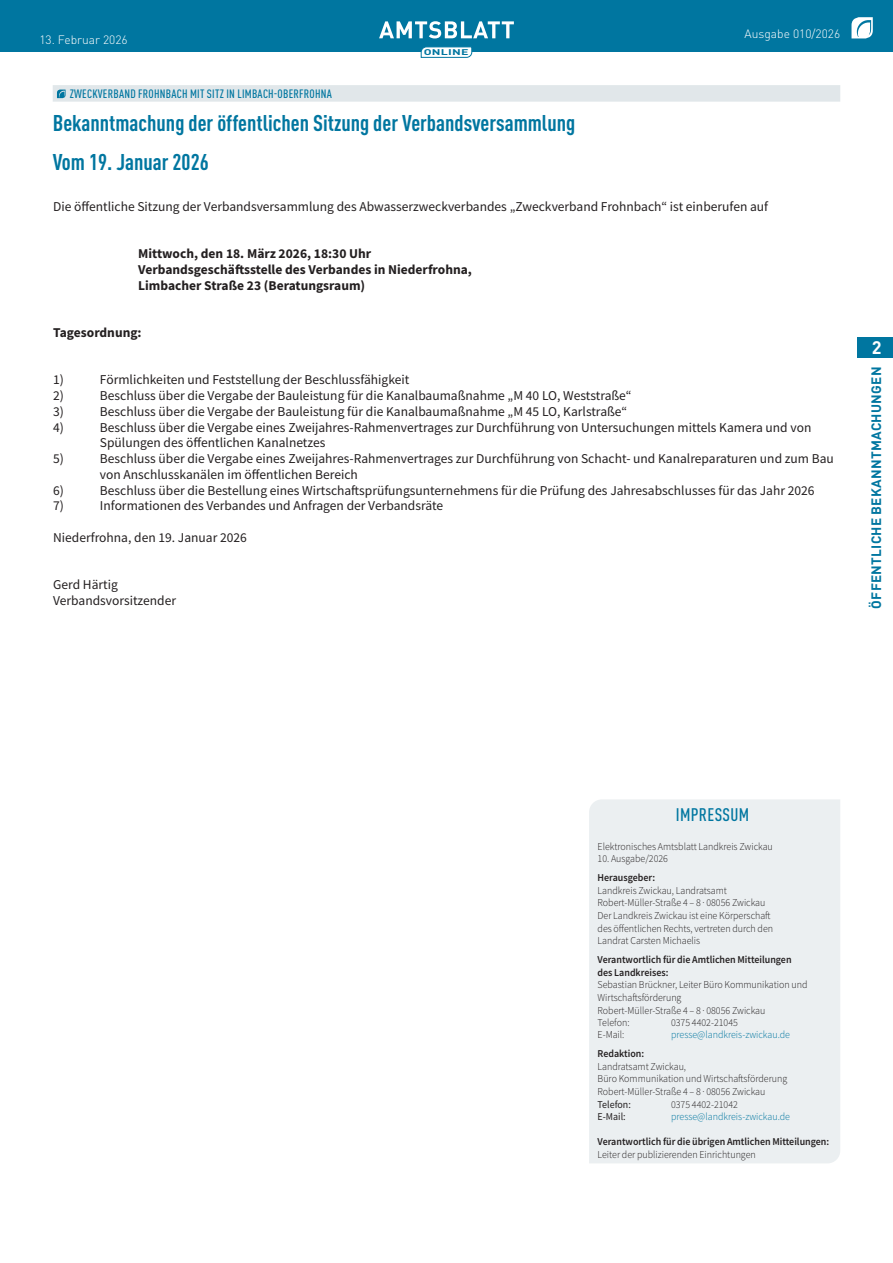
<style>
.page{position:relative;width:893px;height:1263px;background:#fff}
.page>*{position:absolute;margin:0;border:0;box-sizing:border-box;transform-origin:0 0}
._2022_-_Öffentliches_-_HZ16{font:700 condensed 22.5px "DIN Pro";color:#0076a0}
._2022_-_Öffentliches_-_DZ{font:500 condensed 18px "DIN Pro";letter-spacing:.02em;color:#0076a0}
.t1{font:700 18px "DIN Pro";color:#fff}
._2022_-_Brotschrift{font:13.5px/15.8px "Source Sans Pro";color:#231f20}
._2022_-_Brotschrift-2{font:700 13.5px "Source Sans Pro";color:#231f20}
.t2{font:700 13.5px "DIN Pro";letter-spacing:.02em;color:#0076a0}
._2022_-_Öffentliches_-_DZ-2{font:500 condensed 12px "DIN Pro";letter-spacing:.02em;color:#0076a0}
.t3{font:300 12px "DIN Pro";color:#fff}
._2022_-_Kasten_-_Text{font:300 10.5px/12.6px "Source Sans Pro";color:#231f20;scale:.95 1}
._2022_-_Kasten_-_Text-2{font:600 10.5px/12.6px "Source Sans Pro";color:#231f20;scale:.95 1}
._2022_-_Kasten_-_Text-3{font:300 10.5px "Source Sans Pro";color:#0076a0;scale:.95 1}
._2022_-_Kasten_-_Text-4{font:10.5px "Source Sans Pro";color:#231f20;scale:.95 1}
.t4{font:700 8.25px "DIN Pro";letter-spacing:.02em;color:#0076a0;scale:1.5 1}
.s1{font-weight:600}
</style>
<div class="page">
<div style="left:0;top:0;width:893px;height:51px;background:#0076a0"></div>
<svg style="left:851px;top:17px;width:22px;height:21px"></svg>
<svg style="left:379px;top:21px;width:135px;height:17px"></svg>
<svg style="left:421px;top:47px;width:51px;height:11px"></svg>
<div style="left:857px;top:337px;width:36px;height:21px;background:#0076a0"></div>
<div style="left:589px;top:799px;width:251px;height:364px;background:#ebeff1"></div>
<div style="left:53px;top:85px;width:787px;height:17px;background:#e1e7ea"></div>
<svg style="left:57px;top:90px;width:9px;height:8px"></svg>
<p class="t3" style="left:39px;top:30px;width:90px">13. Februar 2026</p>
<p class="t4" style="left:424px;top:45px;width:31px">ONLINE</p>
<p class="t3" style="left:745px;top:25px;width:97px">Ausgabe 010/2026</p>
<p class="_2022_-_Öffentliches_-_DZ-2" style="left:70px;top:85px;width:264px">ZWECKVERBAND FROHNBACH MIT SITZ IN LIMBACH-OBERFROHNA</p>
<p class="_2022_-_Öffentliches_-_HZ16" style="left:53px;top:106px;width:524px">Bekanntmachung der öffentlichen Sitzung der Verbandsversammlung</p>
<p class="_2022_-_Öffentliches_-_HZ16" style="left:53px;top:145px;width:157px">Vom 19. Januar 2026</p>
<p class="_2022_-_Brotschrift" style="left:53px;top:199px;width:717px">Die öffentliche Sitzung der Verbandsversammlung des Abwasserzweckverbandes „Zweckverband Frohnbach“ ist einberufen auf</p>
<p class="_2022_-_Brotschrift-2" style="left:138px;top:245px;width:235px">Mittwoch, den 18. März 2026, 18:30 Uhr</p>
<p class="_2022_-_Brotschrift-2" style="left:138px;top:260px;width:335px">Verbandsgeschäftsstelle des Verbandes in Niederfrohna,</p>
<p class="_2022_-_Brotschrift-2" style="left:138px;top:276px;width:229px">Limbacher Straße 23 (Beratungsraum)</p>
<p class="_2022_-_Brotschrift-2" style="left:53px;top:323px;width:90px">Tagesordnung:</p>
<p class="_2022_-_Brotschrift" style="left:53px;top:372px;width:12px">1)</p>
<p class="_2022_-_Brotschrift" style="left:100px;top:372px;width:311px">Förmlichkeiten und Feststellung der Beschlussfähigkeit</p>
<p class="_2022_-_Brotschrift" style="left:53px;top:388px;width:12px">2)</p>
<p class="_2022_-_Brotschrift" style="left:100px;top:388px;width:533px">Beschluss über die Vergabe der Bauleistung für die Kanalbaumaßnahme „M 40 LO, Weststraße“</p>
<p class="_2022_-_Brotschrift" style="left:53px;top:403px;width:12px">3)</p>
<p class="_2022_-_Brotschrift" style="left:100px;top:403px;width:529px">Beschluss über die Vergabe der Bauleistung für die Kanalbaumaßnahme „M 45 LO, Karlstraße“</p>
<p class="_2022_-_Brotschrift" style="left:53px;top:419px;width:12px">4)</p>
<p class="_2022_-_Brotschrift" style="left:100px;top:419px;width:713px">Beschluss über die Vergabe eines Zweijahres-Rahmenvertrages zur Durchführung von Untersuchungen mittels Kamera und von<br>Spülungen des öffentlichen Kanalnetzes</p>
<p class="_2022_-_Brotschrift" style="left:53px;top:451px;width:12px">5)</p>
<p class="_2022_-_Brotschrift" style="left:100px;top:451px;width:735px">Beschluss über die Vergabe eines Zweijahres-Rahmenvertrages zur Durchführung von Schacht- und Kanalreparaturen und zum Bau von Anschlusskanälen im öffentlichen Bereich</p>
<p class="_2022_-_Brotschrift" style="left:53px;top:482px;width:12px">6)</p>
<p class="_2022_-_Brotschrift" style="left:100px;top:482px;width:716px">Beschluss über die Bestellung eines Wirtschaftsprüfungsunternehmens für die Prüfung des Jahresabschlusses für das Jahr 2026</p>
<p class="_2022_-_Brotschrift" style="left:53px;top:498px;width:12px">7)</p>
<p class="_2022_-_Brotschrift" style="left:100px;top:498px;width:345px">Informationen des Verbandes und Anfragen der Verbandsräte</p>
<p class="_2022_-_Brotschrift" style="left:53px;top:529px;width:195px">Niederfrohna, den 19. Januar 2026</p>
<p class="_2022_-_Brotschrift" style="left:53px;top:577px;width:66px">Gerd Härtig</p>
<p class="_2022_-_Brotschrift" style="left:53px;top:592px;width:125px">Verbandsvorsitzender</p>
<h2 class="t1" style="left:872px;top:333px;width:11px">2</h2>
<p class="t2" style="left:865px;top:609px;width:243px;rotate:-90deg">ÖFFENTLICHE BEKANNTMACHUNGEN</p>
<p class="_2022_-_Öffentliches_-_DZ" style="left:676px;top:801px;width:75px">IMPRESSUM</p>
<p class="_2022_-_Kasten_-_Text" style="left:598px;top:840px;width:186px">Elektronisches Amtsblatt Landkreis Zwickau</p>
<p class="_2022_-_Kasten_-_Text" style="left:598px;top:852px;width:76px">10. Ausgabe/2026</p>
<p class="_2022_-_Kasten_-_Text" style="left:598px;top:871px;width:186px"><span class="s1">Herausgeber:<br></span>Landkreis Zwickau, Landratsamt Robert-Müller-Straße 4 – 8 · 08056 Zwickau Der Landkreis Zwickau ist eine Körperschaft des öffentlichen Rechts, vertreten durch den Landrat Carsten Michaelis</p>
<p class="_2022_-_Kasten_-_Text-2" style="left:598px;top:953px;width:206px">Verantwortlich für die Amtlichen Mitteilungen des Landkreises:</p>
<p class="_2022_-_Kasten_-_Text" style="left:598px;top:978px;width:222px">Sebastian Brückner, Leiter Büro Kommunikation und<br>Wirtschaftsförderung</p>
<p class="_2022_-_Kasten_-_Text" style="left:598px;top:1004px;width:178px;line-height:12px">Robert-Müller-Straße 4 – 8 · 08056 Zwickau<br>Telefon:</p>
<p class="_2022_-_Kasten_-_Text" style="left:671px;top:1016px;width:72px">0375 4402-21045</p>
<p class="_2022_-_Kasten_-_Text" style="left:598px;top:1028px;width:30px">E-Mail:</p>
<p class="_2022_-_Kasten_-_Text-3" style="left:671px;top:1028px;width:127px">presse@landkreis-zwickau.de</p>
<p class="_2022_-_Kasten_-_Text" style="left:598px;top:1047px;width:201px"><span class="s1">Redaktion:<br></span>Landratsamt Zwickau,<br>Büro Kommunikation und Wirtschaftsförderung</p>
<p class="_2022_-_Kasten_-_Text" style="left:598px;top:1085px;width:178px">Robert-Müller-Straße 4 – 8 · 08056 Zwickau</p>
<p class="_2022_-_Kasten_-_Text-4" style="left:598px;top:1097px;width:37px">Telefon:</p>
<p class="_2022_-_Kasten_-_Text" style="left:671px;top:1098px;width:72px">0375 4402-21042</p>
<p class="_2022_-_Kasten_-_Text-4" style="left:598px;top:1110px;width:31px">E-Mail:</p>
<p class="_2022_-_Kasten_-_Text-3" style="left:671px;top:1110px;width:127px">presse@landkreis-zwickau.de</p>
<p class="_2022_-_Kasten_-_Text-2" style="left:598px;top:1135px;width:245px">Verantwortlich für die übrigen Amtlichen Mitteilungen:</p>
<p class="_2022_-_Kasten_-_Text" style="left:598px;top:1148px;width:168px">Leiter der publizierenden Einrichtungen</p>
</div>
